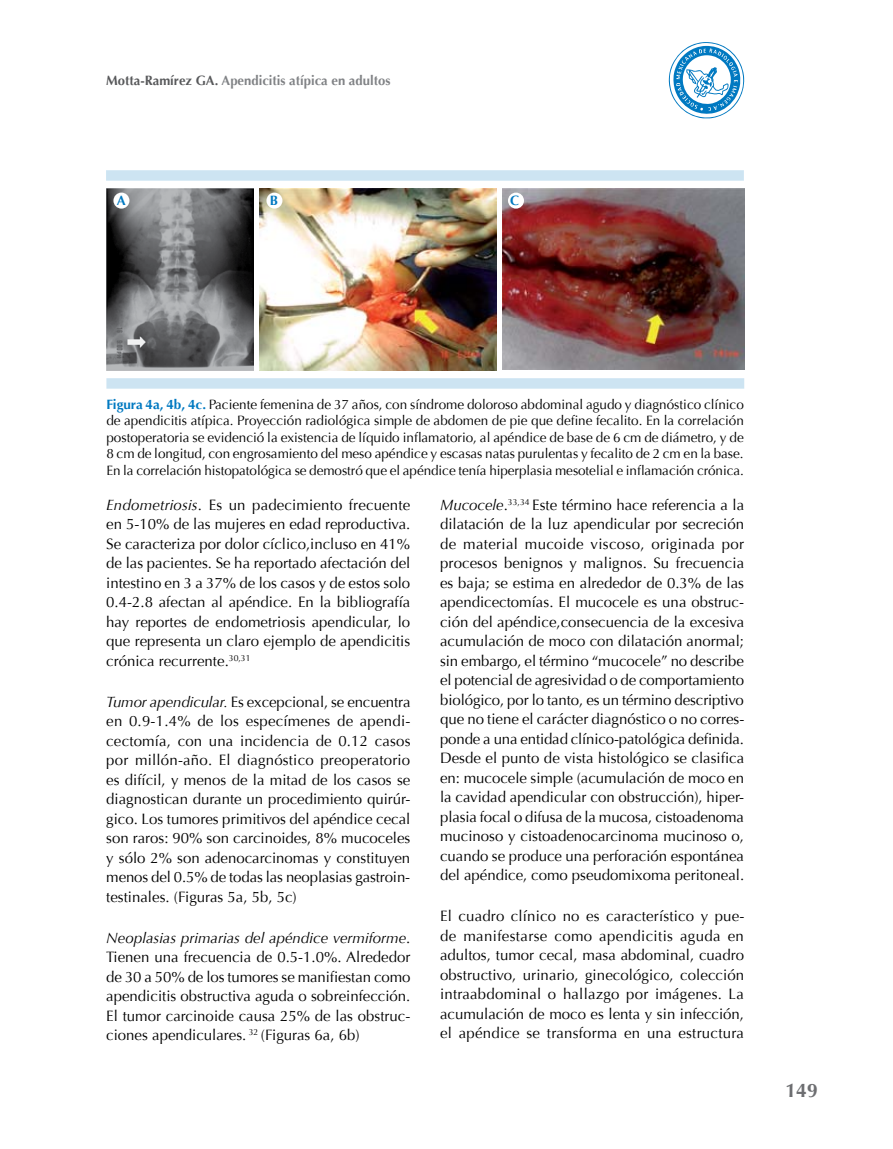
<style>
.page{position:relative;width:893px;height:1149px;background:#fff}
.page>*{position:absolute;margin:0;border:0;box-sizing:border-box;transform-origin:0 0}
.t1{font:700 19.5px "Optima";color:#6d6e71}
.t2{font:15px/19.5px "Optima";color:#000;text-align:justify}
.t3{font:13.5px/16.5px "Optima";letter-spacing:-.005em;color:#000;text-align:justify}
.t4{font:700 13.5px "Optima";color:#808285}
.t5{font:700 13.5px "Optima";color:#0079c1}
.s1{color:#58595b}
.s2{font-weight:700;color:#0079c1}
.s3{font-style:italic}
</style>
<div class="page">
<svg style="left:669px;top:42px;width:75px;height:76px"></svg>
<img style="left:106px;top:188px;width:147px;height:182px">
<img style="left:259px;top:188px;width:237px;height:182px">
<img style="left:503px;top:188px;width:241px;height:181px">
<div style="left:106px;top:378px;width:638px;height:10px;background:#cde4f2"></div>
<div style="left:106px;top:170px;width:638px;height:11px;background:#cde4f2"></div>
<div style="left:113px;top:192px;width:16px;height:16px;background:#fff;border-radius:50%"></div>
<div style="left:266px;top:192px;width:16px;height:16px;background:#fff;border-radius:50%"></div>
<div style="left:508px;top:192px;width:16px;height:16px;background:#fff;border-radius:50%"></div>
<p class="t4" style="left:106px;top:73px;width:286px"><span class="s1">Motta-Ramírez GA.</span> Apendicitis atípica en adultos</p>
<p class="t5" style="left:117px;top:192px;width:11px">A</p>
<p class="t5" style="left:270px;top:192px;width:10px">B</p>
<p class="t5" style="left:510px;top:192px;width:11px">C</p>
<p class="t3" style="left:106px;top:396px;width:639px"><span class="s2">Figura 4a, 4b, 4c.</span> Paciente femenina de 37 años, con síndrome doloroso abdominal agudo y diagnóstico clínico de apendicitis atípica. Proyección radiológica simple de abdomen de pie que define fecalito. En la correlación postoperatoria se evidenció la existencia de líquido inflamatorio, al apéndice de base de 6 cm de diámetro, y de 8 cm de longitud, con engrosamiento del meso apéndice y escasas natas purulentas y fecalito de 2 cm en la base.<br>En la correlación histopatológica se demostró que el apéndice tenía hiperplasia mesotelial e inflamación crónica.</p>
<p class="t2" style="left:106px;top:495px;width:306px"><span class="s3">Endometriosis</span>. Es un padecimiento frecuente en 5-10% de las mujeres en edad reproductiva.<br>Se caracteriza por dolor cíclico,incluso en 41% de las pacientes. Se ha reportado afectación del intestino en 3 a 37% de los casos y de estos solo 0.4-2.8 afectan al apéndice. En la bibliografía hay reportes de endometriosis apendicular, lo que representa un claro ejemplo de apendicitis crónica recurrente.<sup>30,31</sup></p>
<p class="t2" style="left:106px;top:691px;width:306px"><span class="s3">Tumor apendicular.</span> Es excepcional, se encuentra en 0.9-1.4% de los especímenes de apendi&shy;cectomía, con una incidencia de 0.12 casos por millón-año. El diagnóstico preoperatorio es difícil, y menos de la mitad de los casos se diagnostican durante un procedimiento quirúr&shy;gico. Los tumores primitivos del apéndice cecal son raros: 90% son carcinoides, 8% mucoceles y sólo 2% son adenocarcinomas y constituyen menos del 0.5% de todas las neoplasias gastroin&shy;testinales. (Figuras 5a, 5b, 5c)</p>
<p class="t2" style="left:106px;top:927px;width:306px"><span class="s3">Neoplasias primarias del apéndice vermiforme</span>.<br>Tienen una frecuencia de 0.5-1.0%. Alrededor de 30 a 50% de los tumores se manifiestan como apendicitis obstructiva aguda o sobreinfección.<br>El tumor carcinoide causa 25% de las obstruc&shy;ciones apendiculares. <sup>32</sup> (Figuras 6a, 6b)</p>
<p class="t2" style="left:440px;top:495px;width:306px"><span class="s3">Mucocele</span>.<sup>33,34</sup> Este término hace referencia a la dilatación de la luz apendicular por secreción de material mucoide viscoso, originada por procesos benignos y malignos. Su frecuencia es baja; se estima en alrededor de 0.3% de las apendicectomías. El mucocele es una obstruc&shy;ción del apéndice,consecuencia de la excesiva acumulación de moco con dilatación anormal; sin embargo, el término “mucocele” no describe el potencial de agresividad o de comportamiento biológico, por lo tanto, es un término descriptivo que no tiene el carácter diagnóstico o no corres&shy;ponde a una entidad clínico-patológica definida.<br>Desde el punto de vista histológico se clasifica en: mucocele simple (acumulación de moco en la cavidad apendicular con obstrucción), hiper&shy;plasia focal o difusa de la mucosa, cistoadenoma mucinoso y cistoadenocarcinoma mucinoso o, cuando se produce una perforación espontánea del apéndice, como pseudomixoma peritoneal.</p>
<p class="t2" style="left:440px;top:906px;width:306px">El cuadro clínico no es característico y pue&shy;de manifestarse como apendicitis aguda en adultos, tumor cecal, masa abdominal, cuadro obstructivo, urinario, ginecológico, colección intraabdominal o hallazgo por imágenes. La acumulación de moco es lenta y sin infección, el apéndice se transforma en una estructura</p>
<h1 class="t1" style="left:785px;top:1079px;width:34px">149</h1>
</div>
